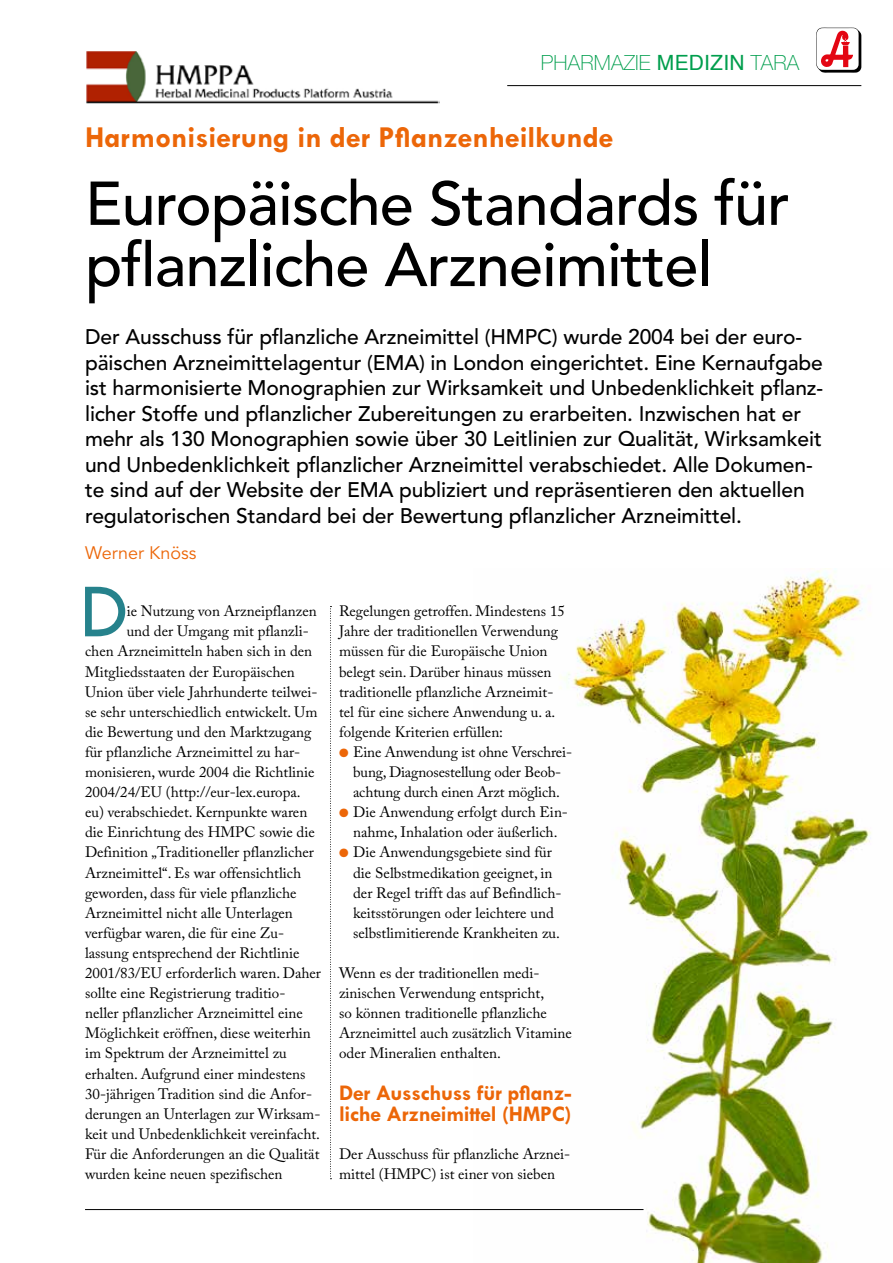
<style>
.page{position:relative;width:893px;height:1263px;background:#fff}
.page>*{position:absolute;margin:0;border:0;box-sizing:border-box;transform-origin:0 0}
.t1{font:500 79.65px "Tw Cen MT Pro";color:#26828c}
.t2{font:500 61.2px/61.2px "Avenir LT Pro";letter-spacing:-.015em;color:#000}
.t3{font:700 30.6px "Tw Cen MT Pro";color:#ec6608}
.t4{font:700 22.5px/21px "Tw Cen MT Pro";letter-spacing:-.015em;color:#ec6608}
.t5{font:500 21px/25.5px "Avenir LT Pro";letter-spacing:-.005em;color:#000}
.t6{font:100 21px "Helvetica Neue LT Pro";letter-spacing:.01em;color:#009e4d}
.t7{font:18px "Avenir LT Pro";color:#ec6608}
.t8{font:15px/20.1px "Adobe Caslon Pro";color:#000}
.s1{font-family:"Helvetica";font-weight:400}
.s2{color:#ec6608}
</style>
<div class="page">
<img style="left:473px;top:570px;width:398px;height:693px">
<img style="left:86px;top:51px;width:353px;height:53px">
<svg style="left:816px;top:28px;width:45px;height:45px"></svg>
<hr style="left:85px;top:1209px;width:558px;height:1px;background:#000">
<hr style="left:507px;top:85px;width:354px;height:1px;background:#000">
<svg style="left:330px;top:606px;width:1px;height:573px"></svg>
<h3 class="t6" style="left:541px;top:50px;width:260px">PHARMAZIE <span class="s1">MEDIZIN</span> TARA</h3>
<h3 class="t3" style="left:85px;top:120px;width:530px">Harmonisierung in der Pflanzenheilkunde</h3>
<h2 class="t2" style="left:85px;top:174px;width:706px">Europäische Standards für pflanzliche Arzneimittel</h2>
<p class="t5" style="left:85px;top:325px;width:740px">Der Ausschuss für pflanzliche Arzneimittel (HMPC) wurde 2004 bei der euro&shy;päischen Arzneimittelagentur (EMA) in London eingerichtet. Eine Kernaufgabe ist harmonisierte Monographien zur Wirksamkeit und Unbedenklichkeit pflanz&shy;licher Stoffe und pflanzlicher Zubereitungen zu erarbeiten. Inzwischen hat er mehr als 130 Monographien sowie über 30 Leitlinien zur Qualität, Wirksamkeit und Unbedenklichkeit pflanzlicher Arzneimittel verabschiedet. Alle Dokumen&shy;te sind auf der Website der EMA publiziert und repräsentieren den aktuellen regulatorischen Standard bei der Bewertung pflanzlicher Arzneimittel.</p>
<p class="t7" style="left:85px;top:542px;width:113px">Werner Knöss</p>
<h1 class="t1" style="left:80px;top:569px;width:50px">D</h1>
<p class="t8" style="left:127px;top:601px;width:192px">ie Nutzung von Arzneipflanzen</p>
<p class="t8" style="left:127px;top:621px;width:184px">und der Umgang mit pflanzli-</p>
<p class="t8" style="left:85px;top:641px;width:229px">chen Arzneimitteln haben sich in den</p>
<p class="t8" style="left:85px;top:661px;width:211px">Mitgliedsstaaten der Europäischen</p>
<p class="t8" style="left:85px;top:681px;width:234px">Union über viele Jahrhunderte teilwei-</p>
<p class="t8" style="left:85px;top:701px;width:234px">se sehr unterschiedlich entwickelt. Um</p>
<p class="t8" style="left:85px;top:722px;width:228px">die Bewertung und den Marktzugang</p>
<p class="t8" style="left:85px;top:742px;width:217px">für pflanzliche Arzneimittel zu har-</p>
<p class="t8" style="left:85px;top:762px;width:231px">monisieren, wurde 2004 die Richtlinie</p>
<p class="t8" style="left:85px;top:782px;width:217px">2004/24/EU (http://eur-lex.europa.</p>
<p class="t8" style="left:85px;top:802px;width:224px">eu) verabschiedet. Kernpunkte waren</p>
<p class="t8" style="left:85px;top:822px;width:231px">die Einrichtung des HMPC sowie die</p>
<p class="t8" style="left:85px;top:842px;width:230px">Definition „Traditioneller pflanzlicher</p>
<p class="t8" style="left:85px;top:862px;width:218px">Arzneimittel“. Es war offensichtlich</p>
<p class="t8" style="left:85px;top:882px;width:213px">geworden, dass für viele pflanzliche</p>
<p class="t8" style="left:85px;top:902px;width:209px">Arzneimittel nicht alle Unterlagen</p>
<p class="t8" style="left:85px;top:923px;width:201px">verfügbar waren, die für eine Zu-</p>
<p class="t8" style="left:85px;top:943px;width:216px">lassung entsprechend der Richtlinie</p>
<p class="t8" style="left:85px;top:963px;width:238px">2001/83/EU erforderlich waren. Daher</p>
<p class="t8" style="left:85px;top:983px;width:202px">sollte eine Registrierung traditio-</p>
<p class="t8" style="left:85px;top:1003px;width:219px">neller pflanzlicher Arzneimittel eine</p>
<p class="t8" style="left:85px;top:1023px;width:227px">Möglichkeit eröffnen, diese weiterhin</p>
<p class="t8" style="left:85px;top:1043px;width:203px">im Spektrum der Arzneimittel zu</p>
<p class="t8" style="left:85px;top:1063px;width:222px">erhalten. Aufgrund einer mindestens</p>
<p class="t8" style="left:85px;top:1083px;width:229px">30-jährigen Tradition sind die Anfor-</p>
<p class="t8" style="left:85px;top:1103px;width:237px">derungen an Unterlagen zur Wirksam-</p>
<p class="t8" style="left:85px;top:1124px;width:237px">keit und Unbedenklichkeit vereinfacht.</p>
<p class="t8" style="left:85px;top:1144px;width:236px">Für die Anforderungen an die Qualität</p>
<p class="t8" style="left:85px;top:1164px;width:199px">wurden keine neuen spezifischen</p>
<p class="t8" style="left:339px;top:601px;width:227px">Regelungen getroffen. Mindestens 15<br>Jahre der traditionellen Verwendung müssen für die Europäische Union belegt sein. Darüber hinaus müssen traditionelle pflanzliche Arzneimit&shy;tel für eine sichere Anwendung u. a. folgende Kriterien erfüllen:</p>
<p class="t8" style="left:339px;top:742px;width:235px;text-align:center"><span class="s2">●</span> Eine Anwendung ist ohne Verschrei&shy;bung, Diagnosestellung oder Beob&shy;achtung durch einen Arzt möglich.</p>
<p class="t8" style="left:339px;top:802px;width:230px;text-align:center"><span class="s2">●</span> Die Anwendung erfolgt durch Ein&shy;nahme, Inhalation oder äußerlich.</p>
<p class="t8" style="left:353px;top:842px;width:210px;text-indent:-14px"><span class="s2">●</span> Die Anwendungsgebiete sind für die Selbstmedikation geeignet, in der Regel trifft das auf Befindlich&shy;keitsstörungen oder leichtere und selbstlimitierende Krankheiten zu.</p>
<p class="t8" style="left:339px;top:963px;width:234px">Wenn es der traditionellen medi&shy;zinischen Verwendung entspricht,<br>so können traditionelle pflanzliche Arzneimittel auch zusätzlich Vitamine oder Mineralien enthalten.</p>
<h3 class="t4" style="left:339px;top:1082px;width:234px">Der Ausschuss für pflanz&shy;liche Arzneimittel (HMPC)</h3>
<p class="t8" style="left:339px;top:1144px;width:233px">Der Ausschuss für pflanzliche Arznei&shy;mittel (HMPC) ist einer von sieben</p>
</div>
